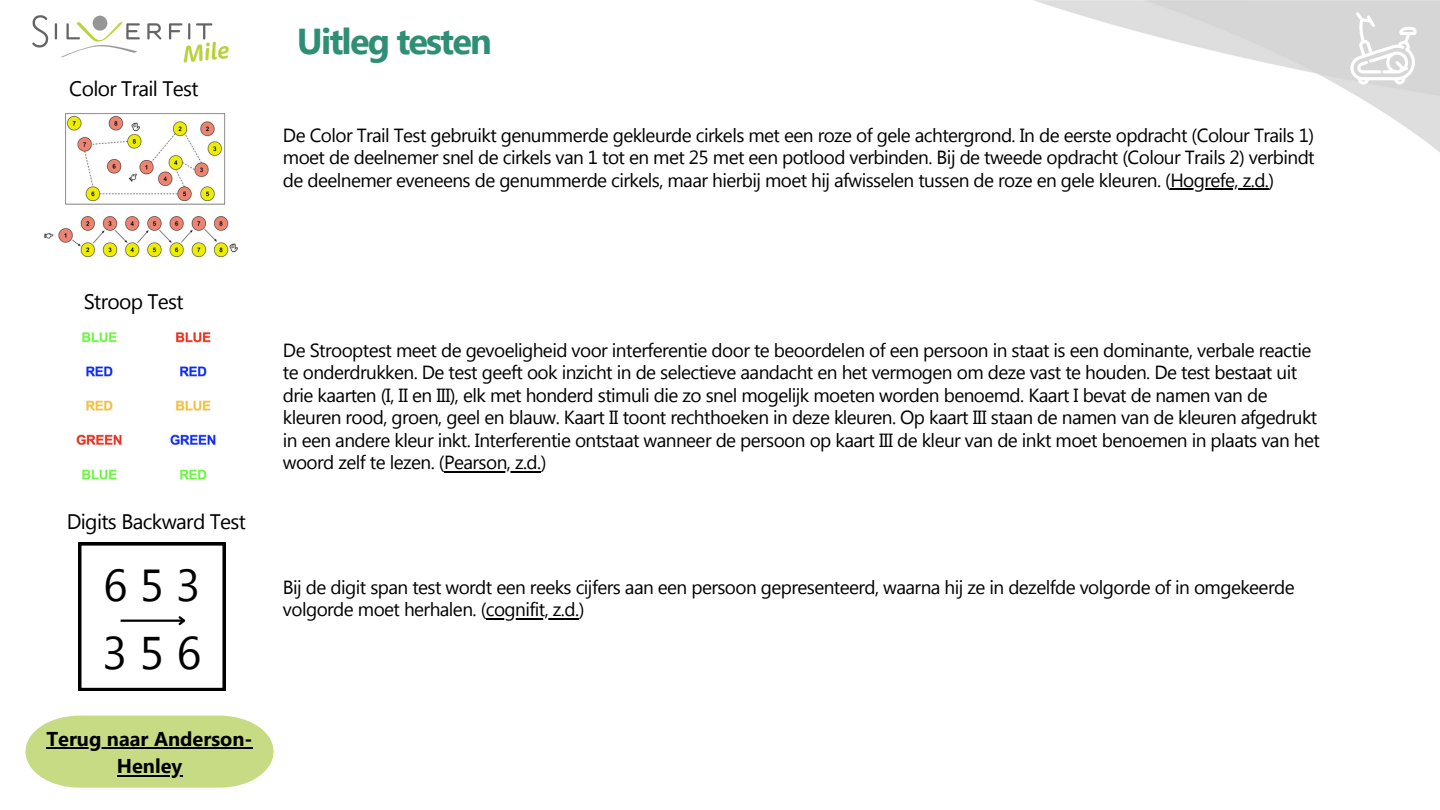
<style>
.page{position:relative;width:1440px;height:810px;background:#fff}
.page>*{position:absolute;margin:0;border:0;box-sizing:border-box;transform-origin:0 0}
.t1{font:45.7px "Segoe UI";color:#000}
.t2{font:44.7px "Segoe UI";color:#000}
.t3{font:700 36px "Segoe UI";letter-spacing:-.05em;color:#2e8f75}
.t4{font:21px "Segoe UI";letter-spacing:-.03em;color:#000}
.t5{font:700 20px "Segoe UI";color:#000}
.t6{font:19px/22.5px "Segoe UI";letter-spacing:-.03em;color:#000}
</style>
<div class="page">
<img style="left:32px;top:15px;width:197px;height:48px">
<img style="left:1034px;top:0;width:406px;height:152px">
<svg style="left:1350px;top:12px;width:66px;height:73px"></svg>
<img style="left:44px;top:113px;width:194px;height:145px">
<img style="left:76px;top:332px;width:140px;height:148px">
<svg style="left:78px;top:543px;width:147px;height:148px"></svg>
<svg style="left:26px;top:716px;width:248px;height:72px;background:#cbdd90"></svg>
<hr style="left:46px;top:747px;width:108px;height:2px;background:#000">
<hr style="left:154px;top:747px;width:99px;height:2px;background:#000">
<hr style="left:117px;top:775px;width:65px;height:1px;background:#000">
<hr style="left:1170px;top:188px;width:99px;height:2px;background:#000">
<hr style="left:444px;top:471px;width:97px;height:1px;background:#000">
<hr style="left:486px;top:618px;width:93px;height:1px;background:#000">
<p class="t4" style="left:69px;top:73px;width:131px">Color Trail Test</p>
<p class="t3" style="left:297px;top:15px;width:197px">Uitleg testen</p>
<p class="t6" style="left:283px;top:122px;width:1033px;text-align:justify">De Color Trail Test gebruikt genummerde gekleurde cirkels met een roze of gele achtergrond. In de eerste opdracht (Colour Trails 1) moet de deelnemer snel de cirkels van 1 tot en met 25 met een potlood verbinden. Bij de tweede opdracht (Colour Trails 2) verbindt de deelnemer eveneens de genummerde cirkels, maar hierbij moet hij afwisselen tussen de roze en gele kleuren. (Hogrefe, z.d.)</p>
<p class="t4" style="left:84px;top:286px;width:101px">Stroop Test</p>
<p class="t4" style="left:67px;top:506px;width:181px">Digits Backward Test</p>
<h1 class="t2" style="left:104px;top:553px;width:98px">653</h1>
<h1 class="t1" style="left:102px;top:620px;width:100px">356</h1>
<p class="t5" style="left:46px;top:724px;width:208px">Terug naar Anderson-</p>
<h2 class="t5" style="left:117px;top:752px;width:67px">Henley</h2>
<h3 class="t6" style="left:283px;top:338px;width:1038px">De Strooptest meet de gevoeligheid voor interferentie door te beoordelen of een persoon in staat is een dominante, verbale reactie te onderdrukken. De test geeft ook inzicht in de selectieve aandacht en het vermogen om deze vast te houden. De test bestaat uit drie kaarten (I, II en III), elk met honderd stimuli die zo snel mogelijk moeten worden benoemd. Kaart I bevat de namen van de kleuren rood, groen, geel en blauw. Kaart II toont rechthoeken in deze kleuren. Op kaart III staan de namen van de kleuren afgedrukt in een andere kleur inkt. Interferentie ontstaat wanneer de persoon op kaart III de kleur van de inkt moet benoemen in plaats van het woord zelf te lezen. (Pearson, z.d.)</h3>
<p class="t6" style="left:283px;top:575px;width:1013px">Bij de digit span test wordt een reeks cijfers aan een persoon gepresenteerd, waarna hij ze in dezelfde volgorde of in omgekeerde volgorde moet herhalen. (cognifit, z.d.)</p>
</div>
